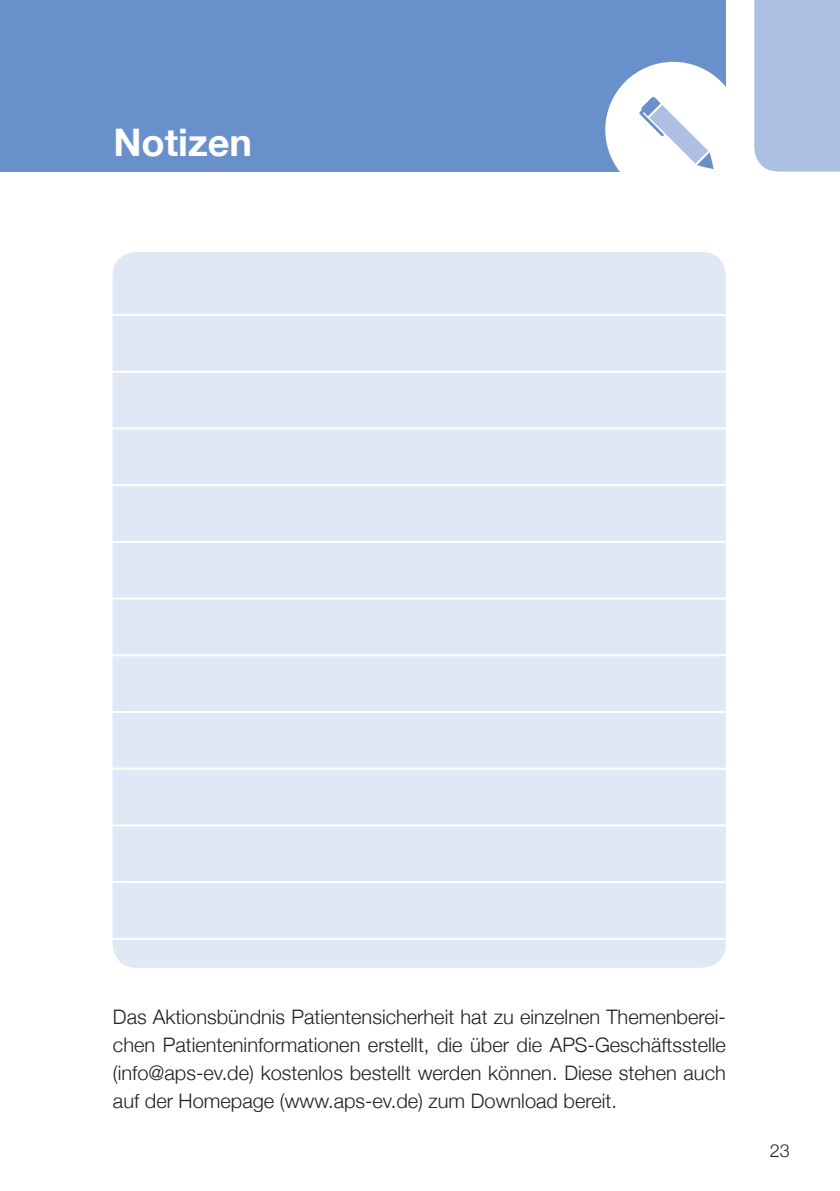
<style>
.page{position:relative;width:840px;height:1191px;background:#fff}
.page>*{position:absolute;margin:0;border:0;box-sizing:border-box;transform-origin:0 0}
.t1{font:700 38px "Helvetica Neue";color:#fff}
.t2{font:300 20px/28px "Helvetica Neue";color:#231f20;text-align:justify}
.t3{font:300 18px "Helvetica Neue";color:#231f20}
</style>
<div class="page">
<div style="left:112px;top:252px;width:613px;height:715px;background:#e1e8f5;border-radius:24px"></div>
<hr style="left:104px;top:314px;width:647px;height:2px;background:#fff">
<hr style="left:104px;top:371px;width:647px;height:2px;background:#fff">
<hr style="left:104px;top:427px;width:647px;height:2px;background:#fff">
<hr style="left:104px;top:484px;width:647px;height:2px;background:#fff">
<hr style="left:104px;top:541px;width:647px;height:2px;background:#fff">
<hr style="left:104px;top:597px;width:647px;height:2px;background:#fff">
<hr style="left:104px;top:654px;width:647px;height:2px;background:#fff">
<hr style="left:104px;top:711px;width:647px;height:2px;background:#fff">
<hr style="left:104px;top:767px;width:647px;height:2px;background:#fff">
<hr style="left:104px;top:824px;width:647px;height:2px;background:#fff">
<hr style="left:104px;top:881px;width:647px;height:2px;background:#fff">
<hr style="left:104px;top:938px;width:647px;height:2px;background:#fff">
<div style="left:0;top:0;width:725px;height:171px;background:#6990ca"></div>
<div style="left:605px;top:62px;width:135px;height:136px;background:#fff;border-radius:50%"></div>
<svg style="left:639px;top:97px;width:74px;height:72px"></svg>
<div style="left:754px;top:0;width:86px;height:171px;background:#adbfe2"></div>
<h1 class="t1" style="left:113px;top:112px;width:140px">Notizen</h1>
<p class="t2" style="left:113px;top:1001px;width:614px">Das Aktionsbündnis Patientensicherheit hat zu einzelnen Themenberei&shy;chen Patienteninformationen erstellt, die über die APS-Geschäftsstelle (info@aps-ev.de) kostenlos bestellt werden können. Diese stehen auch auf der Homepage (www.aps-ev.de) zum Download bereit.</p>
<p class="t3" style="left:769px;top:1135px;width:22px">23</p>
</div>
